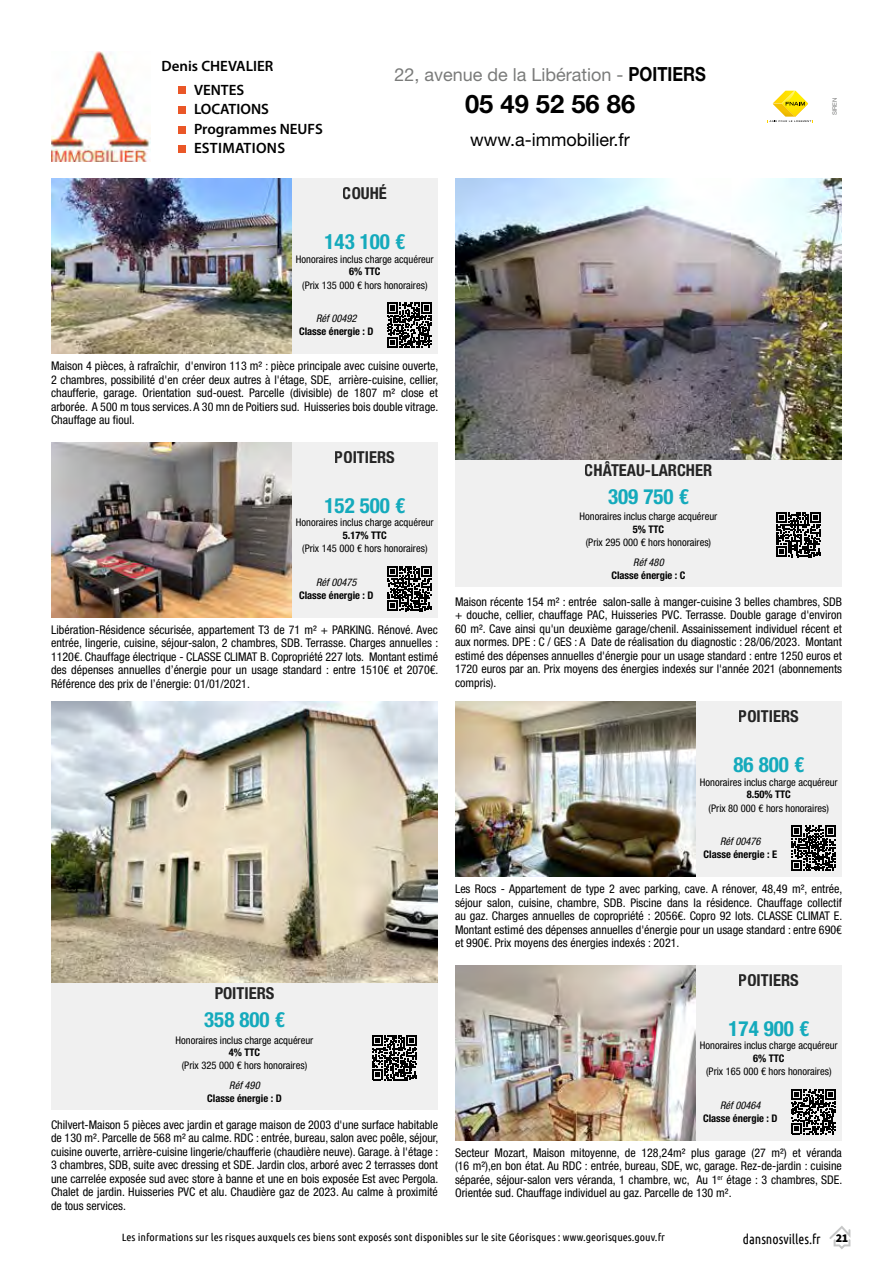
<style>
.page{position:relative;width:893px;height:1263px;background:#fff}
.page>*{position:absolute;margin:0;border:0;box-sizing:border-box;transform-origin:0 0}
.t1{font:700 25.5px "Helvetica Neue LT Std";color:#000}
.t2{font:700 condensed 21px "Helvetica Neue LT Std";color:#14aabc}
.t3{font:18px "Helvetica Neue LT Std";color:#7a7b7a}
.t4{font:18px "Helvetica Neue LT Std";color:#000}
.t5{font:700 condensed 16.5px "Helvetica Neue LT Std";color:#000}
.t6{font:600 15px/19.5px "Myriad Pro";color:#000}
.t7{font:13.5px "Ubuntu Condensed";color:#000}
.t8{font:condensed 12px/13.5px "Helvetica Neue LT Std";color:#000;text-align:justify}
.t9{font:condensed 10.5px "Helvetica Neue LT Std";color:#000}
.t10{font:700 condensed 10.5px "Helvetica Neue LT Std";color:#000}
.t11{font:10.5px "Ubuntu Condensed";color:#000;scale:1.1 1}
.t12{font:italic condensed 10.5px "Helvetica Neue LT Std";color:#000}
.t13{font:6px "Helvetica Neue LT Std";color:#7a7b7a}
.s1{font-weight:700;font-size:19.5px;color:#000}
.s2{font-family:"Source Sans Pro";font-weight:900;font-size:12px}
</style>
<div class="page">
<svg style="left:829px;top:1226px;width:21px;height:23px"></svg>
<div style="left:292px;top:179px;width:146px;height:175px;background:#f0f0f0"></div>
<div style="left:292px;top:442px;width:146px;height:175px;background:#f0f0f0"></div>
<div style="left:696px;top:702px;width:146px;height:175px;background:#f0f0f0"></div>
<div style="left:696px;top:965px;width:146px;height:175px;background:#f0f0f0"></div>
<img style="left:51px;top:179px;width:241px;height:175px">
<img style="left:51px;top:442px;width:241px;height:175px">
<img style="left:455px;top:702px;width:241px;height:175px">
<img style="left:455px;top:965px;width:241px;height:175px">
<svg style="left:387px;top:303px;width:45px;height:45px"></svg>
<svg style="left:387px;top:566px;width:45px;height:45px"></svg>
<svg style="left:791px;top:826px;width:45px;height:45px"></svg>
<svg style="left:791px;top:1089px;width:45px;height:45px"></svg>
<div style="left:51px;top:982px;width:387px;height:128px;background:#f0f0f0"></div>
<img style="left:51px;top:702px;width:387px;height:280px">
<div style="left:455px;top:459px;width:387px;height:128px;background:#f0f0f0"></div>
<img style="left:455px;top:179px;width:387px;height:280px">
<svg style="left:372px;top:1035px;width:45px;height:45px"></svg>
<svg style="left:776px;top:512px;width:45px;height:45px"></svg>
<svg style="left:769px;top:91px;width:44px;height:32px"></svg>
<img style="left:51px;top:51px;width:99px;height:111px">
<div style="left:179px;top:87px;width:7px;height:7px;background:#ea5728"></div>
<div style="left:179px;top:106px;width:7px;height:7px;background:#ea5728"></div>
<div style="left:179px;top:126px;width:7px;height:7px;background:#ea5728"></div>
<div style="left:179px;top:145px;width:7px;height:8px;background:#ea5728"></div>
<p class="t6" style="left:162px;top:56px;width:113px">Denis CHEVALIER</p>
<p class="t6" style="left:194px;top:80px;width:131px">VENTES<br>LOCATIONS<br>Programmes NEUFS<br>ESTIMATIONS</p>
<h3 class="t3" style="left:394px;top:64px;width:313px">22, avenue de la Libération - <span class="s1">POITIERS</span></h3>
<h1 class="t1" style="left:465px;top:88px;width:172px">05 49 52 56 86</h1>
<h3 class="t4" style="left:470px;top:129px;width:161px">www.a-immobilier.fr</h3>
<h3 class="t5" style="left:343px;top:183px;width:46px">COUHÉ</h3>
<h2 class="t2" style="left:324px;top:229px;width:82px">143 100 €</h2>
<p class="t9" style="left:296px;top:253px;width:139px">Honoraires inclus charge acquéreur</p>
<p class="t10" style="left:349px;top:265px;width:33px">6% TTC</p>
<p class="t9" style="left:302px;top:279px;width:127px">(Prix 135 000 € hors honoraires)</p>
<p class="t12" style="left:316px;top:312px;width:42px">Réf 00492</p>
<p class="t10" style="left:299px;top:325px;width:76px">Classe énergie : D</p>
<p class="t8" style="left:51px;top:359px;width:389px">Maison 4 pièces, à rafraîchir, d'environ 113 m² : pièce principale avec cuisine ouverte, 2 chambres, possibilité d'en créer deux autres à l'étage, SDE, arrière-cuisine, cellier, chaufferie, garage. Orientation sud-ouest. Parcelle (divisible) de 1807 m² close et arborée. A 500 m tous services. A 30 mn de Poitiers sud. Huisseries bois double vitrage.<br>Chauffage au fioul.</p>
<p class="t13" style="left:831px;top:115px;width:19px;rotate:-90deg">SIREN</p>
<h3 class="t5" style="left:335px;top:447px;width:61px">POITIERS</h3>
<h2 class="t2" style="left:324px;top:492px;width:82px">152 500 €</h2>
<p class="t9" style="left:296px;top:516px;width:139px">Honoraires inclus charge acquéreur</p>
<p class="t10" style="left:343px;top:529px;width:46px">5.17% TTC</p>
<p class="t9" style="left:302px;top:542px;width:127px">(Prix 145 000 € hors honoraires)</p>
<p class="t12" style="left:316px;top:576px;width:42px">Réf 00475</p>
<p class="t10" style="left:299px;top:588px;width:76px">Classe énergie : D</p>
<p class="t8" style="left:51px;top:623px;width:389px">Libération-Résidence sécurisée, appartement T3 de 71 m² + PARKING. Rénové. Avec entrée, lingerie, cuisine, séjour-salon, 2 chambres, SDB. Terrasse. Charges annuelles :<br>1120€. Chauffage électrique - CLASSE CLIMAT B. Copropriété 227 lots. Montant estimé des dépenses annuelles d’énergie pour un usage standard : entre 1510€ et 2070€.<br>Référence des prix de l’énergie: 01/01/2021.</p>
<h3 class="t5" style="left:215px;top:983px;width:61px">POITIERS</h3>
<h2 class="t2" style="left:204px;top:1006px;width:82px">358 800 €</h2>
<p class="t9" style="left:176px;top:1034px;width:139px">Honoraires inclus charge acquéreur</p>
<p class="t12" style="left:229px;top:1079px;width:32px">Réf 490</p>
<p class="t10" style="left:229px;top:1046px;width:33px">4% TTC</p>
<p class="t10" style="left:207px;top:1092px;width:76px">Classe énergie : D</p>
<p class="t9" style="left:182px;top:1059px;width:127px">(Prix 325 000 € hors honoraires)</p>
<p class="t8" style="left:51px;top:1117px;width:389px">Chilvert-Maison 5 pièces avec jardin et garage maison de 2003 d'une surface habitable de 130 m². Parcelle de 568 m² au calme. RDC : entrée, bureau, salon avec poêle, séjour, cuisine ouverte, arrière-cuisine lingerie/chaufferie (chaudière neuve). Garage. à l'étage :<br>3 chambres, SDB, suite avec dressing et SDE. Jardin clos, arboré avec 2 terrasses dont une carrelée exposée sud avec store à banne et une en bois exposée Est avec Pergola.<br>Chalet de jardin. Huisseries PVC et alu. Chaudière gaz de 2023. Au calme à proximité de tous services.</p>
<h3 class="t5" style="left:585px;top:460px;width:129px">CHÂTEAU-LARCHER</h3>
<h2 class="t2" style="left:608px;top:483px;width:82px">309 750 €</h2>
<p class="t9" style="left:580px;top:511px;width:139px">Honoraires inclus charge acquéreur</p>
<p class="t12" style="left:633px;top:556px;width:32px">Réf 480</p>
<p class="t10" style="left:633px;top:523px;width:33px">5% TTC</p>
<p class="t10" style="left:611px;top:569px;width:76px">Classe énergie : C</p>
<p class="t9" style="left:586px;top:536px;width:127px">(Prix 295 000 € hors honoraires)</p>
<p class="t8" style="left:455px;top:594px;width:388px">Maison récente 154 m² : entrée salon-salle à manger-cuisine 3 belles chambres, SDB + douche, cellier, chauffage PAC, Huisseries PVC. Terrasse. Double garage d'environ 60 m². Cave ainsi qu'un deuxième garage/chenil. Assainissement individuel récent et aux normes. DPE : C / GES : A Date de réalisation du diagnostic : 28/06/2023. Montant estimé des dépenses annuelles d'énergie pour un usage standard : entre 1250 euros et 1720 euros par an. Prix moyens des énergies indexés sur l'année 2021 (abonnements compris).</p>
<h3 class="t5" style="left:739px;top:706px;width:61px">POITIERS</h3>
<h2 class="t2" style="left:733px;top:752px;width:72px">86 800 €</h2>
<p class="t9" style="left:700px;top:776px;width:139px">Honoraires inclus charge acquéreur</p>
<p class="t10" style="left:747px;top:788px;width:46px">8.50% TTC</p>
<p class="t9" style="left:709px;top:802px;width:122px">(Prix 80 000 € hors honoraires)</p>
<p class="t12" style="left:720px;top:835px;width:42px">Réf 00476</p>
<p class="t10" style="left:703px;top:848px;width:75px">Classe énergie : E</p>
<p class="t8" style="left:455px;top:882px;width:389px">Les Rocs - Appartement de type 2 avec parking, cave. A rénover, 48,49 m², entrée, séjour salon, cuisine, chambre, SDB. Piscine dans la résidence. Chauffage collectif au gaz. Charges annuelles de copropriété : 2056€. Copro 92 lots. CLASSE CLIMAT E.<br>Montant estimé des dépenses annuelles d'énergie pour un usage standard : entre 690€ et 990€. Prix moyens des énergies indexés : 2021.</p>
<h3 class="t5" style="left:739px;top:970px;width:61px">POITIERS</h3>
<h2 class="t2" style="left:728px;top:1015px;width:82px">174 900 €</h2>
<p class="t9" style="left:700px;top:1039px;width:139px">Honoraires inclus charge acquéreur</p>
<p class="t10" style="left:753px;top:1052px;width:33px">6% TTC</p>
<p class="t9" style="left:706px;top:1065px;width:127px">(Prix 165 000 € hors honoraires)</p>
<p class="t12" style="left:720px;top:1099px;width:42px">Réf 00464</p>
<p class="t10" style="left:703px;top:1111px;width:76px">Classe énergie : D</p>
<p class="t8" style="left:455px;top:1146px;width:389px">Secteur Mozart, Maison mitoyenne, de 128,24m² plus garage (27 m²) et véranda (16 m²),en bon état. Au RDC : entrée, bureau, SDE, wc, garage. Rez-de-jardin : cuisine séparée, séjour-salon vers véranda, 1 chambre, wc, Au 1<sup>er</sup> étage : 3 chambres, SDE.<br>Orientée sud. Chauffage individuel au gaz. Parcelle de 130 m².</p>
<p class="t11" style="left:122px;top:1231px;width:495px">Les informations sur les risques auxquels ces biens sont exposés sont disponibles sur le site Géorisques : www.georisques.gouv.fr</p>
<p class="t7" style="left:743px;top:1230px;width:107px">dansnosvilles.fr <span class="s2">21</span></p>
</div>
